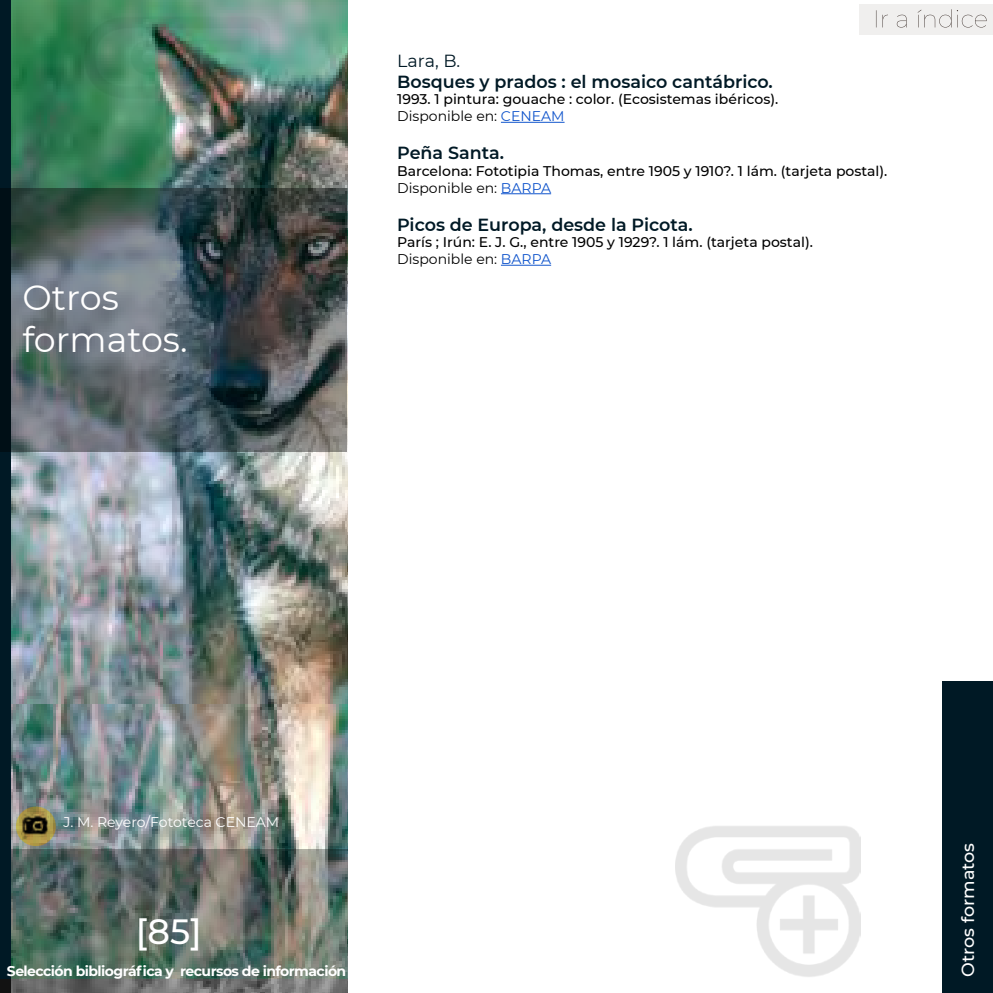
<style>
.page{position:relative;width:993px;height:993px;background:#fff}
.page>*{position:absolute;margin:0;border:0;box-sizing:border-box;transform-origin:0 0}
.t1{font:35px/42px "Montserrat";color:#fff}
.t2{font:500 35px "Montserrat";color:#fff}
.t3{font:600 17.5px "Montserrat";color:#001925}
.t4{font:500 17.5px "Montserrat";color:#fff}
.t5{font:17.5px "Montserrat";color:#001925}
.t6{font:500 14px/16.8px "Montserrat";color:#000}
.t7{font:700 14px "Montserrat";letter-spacing:-.04em;color:#fff}
.t8{font:14px "Montserrat";color:#fff}
.s1{font-weight:400}
.s2{font-weight:400;color:#15c}
</style>
<div class="page">
<img style="left:10px;top:0;width:337px;height:849px">
<svg style="left:10px;top:849px;width:337px;height:130px;background:#5e6d65"></svg>
<div style="left:0;top:0;width:10px;height:992px;background:#001925"></div>
<svg style="left:0;top:979px;width:347px;height:13px;background:#6c6c6c"></svg>
<svg style="left:0;top:189px;width:346px;height:262px;background:#4d585c"></svg>
<div style="left:942px;top:681px;width:50px;height:311px;background:#001925"></div>
<img style="left:675px;top:826px;width:184px;height:151px">
<div style="left:859px;top:5px;width:133px;height:30px;background:#f0efee"></div>
<svg style="left:875px;top:9px;width:111px;height:19px"></svg>
<svg style="left:16px;top:806px;width:40px;height:39px"></svg>
<img style="left:21px;top:811px;width:27px;height:27px">
<hr style="left:500px;top:122px;width:64px;height:1px;background:#15c">
<hr style="left:500px;top:193px;width:51px;height:1px;background:#15c">
<hr style="left:500px;top:265px;width:51px;height:1px;background:#15c">
<img style="left:85px;top:0;width:184px;height:185px">
<h1 class="t1" style="left:22px;top:275px;width:167px">Otros formatos.</h1>
<p class="t5" style="left:397px;top:48px;width:65px">Lara, B.</p>
<p class="t3" style="left:397px;top:69px;width:377px">Bosques y prados : el mosaico cantábrico.</p>
<p class="t6" style="left:397px;top:90px;width:382px">1993. 1 pintura: gouache : color. (Ecosistemas ibéricos).<br><span class="s1">Disponible en:</span> <span class="s2">CENEAM</span></p>
<p class="t3" style="left:397px;top:140px;width:108px">Peña Santa.</p>
<p class="t6" style="left:397px;top:162px;width:491px">Barcelona: Fototipia Thomas, entre 1905 y 1910?. 1 lám. (tarjeta postal).<br><span class="s1">Disponible en:</span> <span class="s2">BARPA</span></p>
<p class="t3" style="left:397px;top:212px;width:297px">Picos de Europa, desde la Picota.</p>
<p class="t6" style="left:397px;top:233px;width:417px">París ; Irún: E. J. G., entre 1905 y 1929?. 1 lám. (tarjeta postal).<br><span class="s1">Disponible en:</span> <span class="s2">BARPA</span></p>
<p class="t8" style="left:63px;top:812px;width:217px">J. M. Reyero/Fototeca CENEAM</p>
<h1 class="t2" style="left:136px;top:906px;width:67px">[85]</h1>
<p class="t7" style="left:7px;top:960px;width:341px">Selección bibliográfica y recursos de información</p>
<p class="t4" style="left:955px;top:976px;width:135px;rotate:-90deg">Otros formatos</p>
</div>
